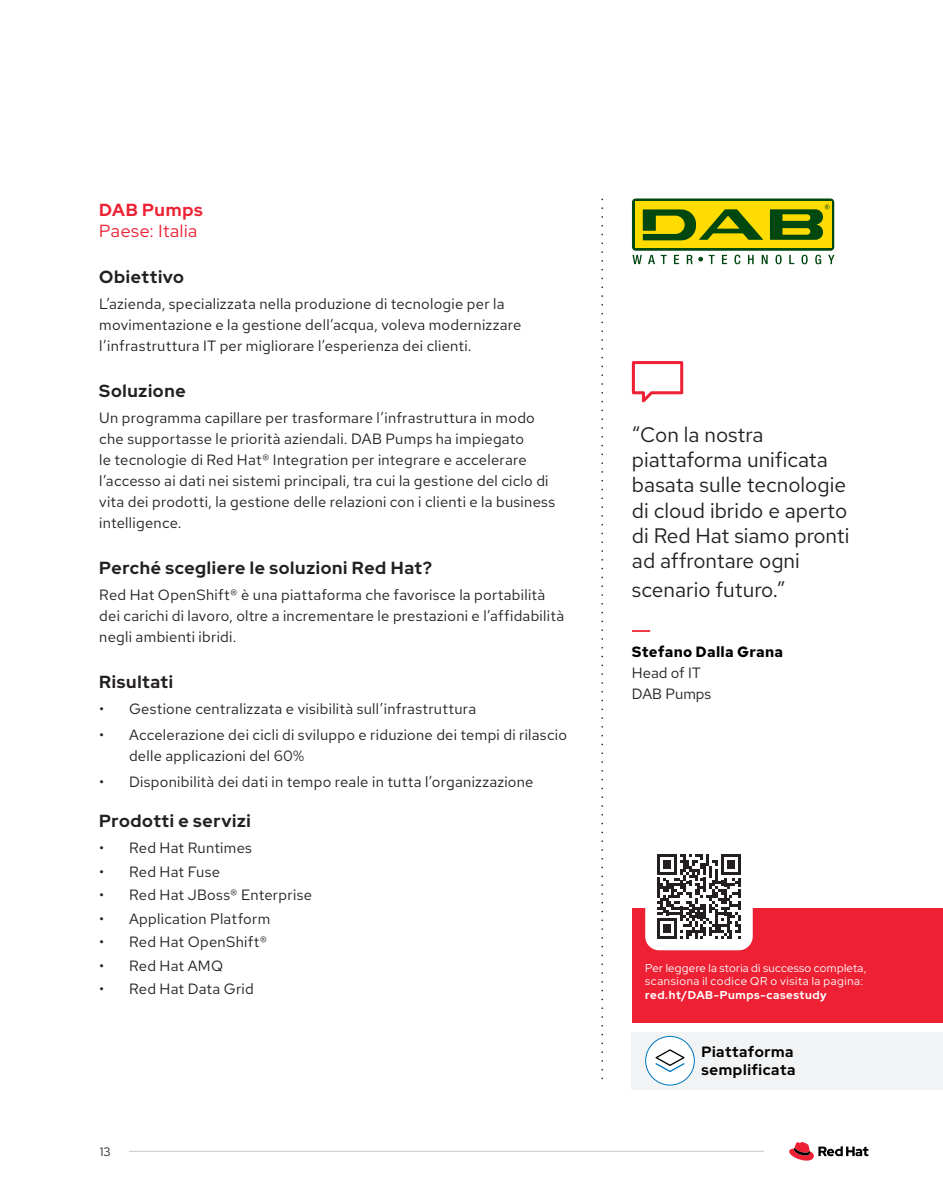
<style>
.page{position:relative;width:943px;height:1191px;background:#fff}
.page>*{position:absolute;margin:0;border:0;box-sizing:border-box;transform-origin:0 0}
.Quote_Text{font:21px/25.2px "Red Hat Text";color:#231f20}
.Headline_-_3{font:700 17.5px "Red Hat Display";letter-spacing:.04em;color:#231f20}
.Headline_-_3-2{font:17.5px/21px "Red Hat Display";letter-spacing:.04em;color:#ed2133}
.Copy{font:14.88px/21px "Red Hat Text";letter-spacing:.02em;color:#231f20}
.Quote_name{font:700 14.88px/21px "Red Hat Text";letter-spacing:.02em;color:#000001}
.Headline-4{font:700 14.88px/17.8px "Red Hat Display";letter-spacing:.04em;color:#000001}
.t1{font:12.25px "Red Hat Text";color:#231f20}
.Headline-4-2{font:11.38px/13.7px "Red Hat Display";letter-spacing:.035em;color:#fff}
.s1{font-weight:700}
.s2{font-weight:400;color:#231f20}
</style>
<div class="page">
<svg style="left:632px;top:361px;width:51px;height:41px"></svg>
<svg style="left:789px;top:1142px;width:79px;height:18px"></svg>
<svg style="left:601px;top:208px;width:2px;height:871px"></svg>
<hr style="left:129px;top:1150px;width:635px;height:1px;background:#c7c8ca">
<div style="left:632px;top:908px;width:311px;height:114px;background:#ed2133"></div>
<div style="left:632px;top:1032px;width:311px;height:57px;background:#f2f3f4"></div>
<div style="left:645px;top:1036px;width:49px;height:49px;background:#fff;border-radius:50%"></div>
<div style="left:645px;top:1036px;width:49px;height:49px;border:1px solid #0077bf;border-radius:50%"></div>
<svg style="left:655px;top:1049px;width:29px;height:23px"></svg>
<svg style="left:632px;top:255px;width:10px;height:9px"></svg>
<svg style="left:648px;top:255px;width:18px;height:9px"></svg>
<svg style="left:674px;top:255px;width:5px;height:9px"></svg>
<svg style="left:686px;top:255px;width:6px;height:9px"></svg>
<svg style="left:722px;top:255px;width:5px;height:9px"></svg>
<svg style="left:734px;top:255px;width:6px;height:9px"></svg>
<svg style="left:748px;top:255px;width:5px;height:9px"></svg>
<svg style="left:761px;top:255px;width:6px;height:9px"></svg>
<svg style="left:775px;top:255px;width:6px;height:9px"></svg>
<svg style="left:789px;top:255px;width:5px;height:9px"></svg>
<svg style="left:801px;top:255px;width:6px;height:9px"></svg>
<svg style="left:815px;top:255px;width:6px;height:9px"></svg>
<svg style="left:828px;top:255px;width:6px;height:9px"></svg>
<div style="left:632px;top:198px;width:202px;height:53px;background:linear-gradient(to right,#004710,#004710);border-radius:4px"></div>
<div style="left:635px;top:201px;width:196px;height:46px;background:#ffdc01"></div>
<svg style="left:698px;top:255px;width:16px;height:9px"></svg>
<svg style="left:770px;top:204px;width:59px;height:36px"></svg>
<svg style="left:642px;top:209px;width:121px;height:31px"></svg>
<svg style="left:632px;top:630px;width:18px;height:2px"></svg>
<div style="left:645px;top:842px;width:107px;height:108px;background:#fff;border-radius:14px"></div>
<svg style="left:657px;top:854px;width:84px;height:84px"></svg>
<p class="Headline_-_3-2" style="left:99px;top:199px;width:105px"><span class="s1">DAB Pumps<br></span>Paese: Italia</p>
<p class="Headline_-_3" style="left:99px;top:265px;width:86px">Obiettivo</p>
<p class="Copy" style="left:99px;top:293px;width:424px">L’azienda, specializzata nella produzione di tecnologie per la movimentazione e la gestione dell’acqua, voleva modernizzare l’infrastruttura IT per migliorare l’esperienza dei clienti.</p>
<p class="Headline_-_3" style="left:99px;top:379px;width:88px">Soluzione</p>
<p class="Copy" style="left:99px;top:407px;width:457px">Un programma capillare per trasformare l’infrastruttura in modo che supportasse le priorità aziendali. DAB Pumps ha impiegato<br>le tecnologie di Red Hat® Integration per integrare e accelerare l’accesso ai dati nei sistemi principali, tra cui la gestione del ciclo di vita dei prodotti, la gestione delle relazioni con i clienti e la business intelligence.</p>
<p class="Headline_-_3" style="left:99px;top:556px;width:334px">Perché scegliere le soluzioni Red Hat?</p>
<p class="Copy" style="left:99px;top:584px;width:466px">Red Hat OpenShift® è una piattaforma che favorisce la portabilità dei carichi di lavoro, oltre a incrementare le prestazioni e l’affidabilità negli ambienti ibridi.</p>
<p class="Headline_-_3" style="left:99px;top:670px;width:75px">Risultati</p>
<p class="Copy" style="left:99px;top:697px;width:378px">• Gestione centralizzata e visibilità sull’infrastruttura</p>
<p class="Copy" style="left:129px;top:723px;width:439px;text-indent:-30px">• Accelerazione dei cicli di sviluppo e riduzione dei tempi di rilascio delle applicazioni del 60%</p>
<p class="Copy" style="left:99px;top:770px;width:436px">• Disponibilità dei dati in tempo reale in tutta l’organizzazione</p>
<p class="Headline_-_3" style="left:99px;top:809px;width:153px">Prodotti e servizi</p>
<p class="Copy" style="left:99px;top:837px;width:154px">• Red Hat Runtimes</p>
<p class="Copy" style="left:99px;top:861px;width:122px">• Red Hat Fuse</p>
<p class="Copy" style="left:99px;top:884px;width:214px">• Red Hat JBoss® Enterprise</p>
<p class="Copy" style="left:99px;top:908px;width:172px">• Application Platform</p>
<p class="Copy" style="left:99px;top:931px;width:165px">• Red Hat OpenShift®️</p>
<p class="Copy" style="left:99px;top:954px;width:125px">• Red Hat AMQ</p>
<p class="Copy" style="left:99px;top:978px;width:156px">• Red Hat Data Grid</p>
<p class="t1" style="left:100px;top:1144px;width:12px">13</p>
<p class="Quote_Text" style="left:632px;top:422px;width:219px">“Con la nostra piattaforma unificata basata sulle tecnologie di cloud ibrido e aperto di Red Hat siamo pronti ad affrontare ogni</p>
<p class="Quote_Text" style="left:632px;top:576px;width:155px">scenario futuro.”</p>
<p class="Quote_name" style="left:632px;top:641px;width:153px">Stefano Dalla Grana<br><span class="s2">Head of IT<br>DAB Pumps</span></p>
<p class="Headline-4-2" style="left:645px;top:960px;width:223px">Per leggere la storia di successo completa, scansiona il codice QR o visita la pagina: <span class="s1">red.ht/DAB-Pumps-casestudy</span></p>
<p class="Headline-4" style="left:701px;top:1042px;width:95px">Piattaforma semplificata</p>
</div>
